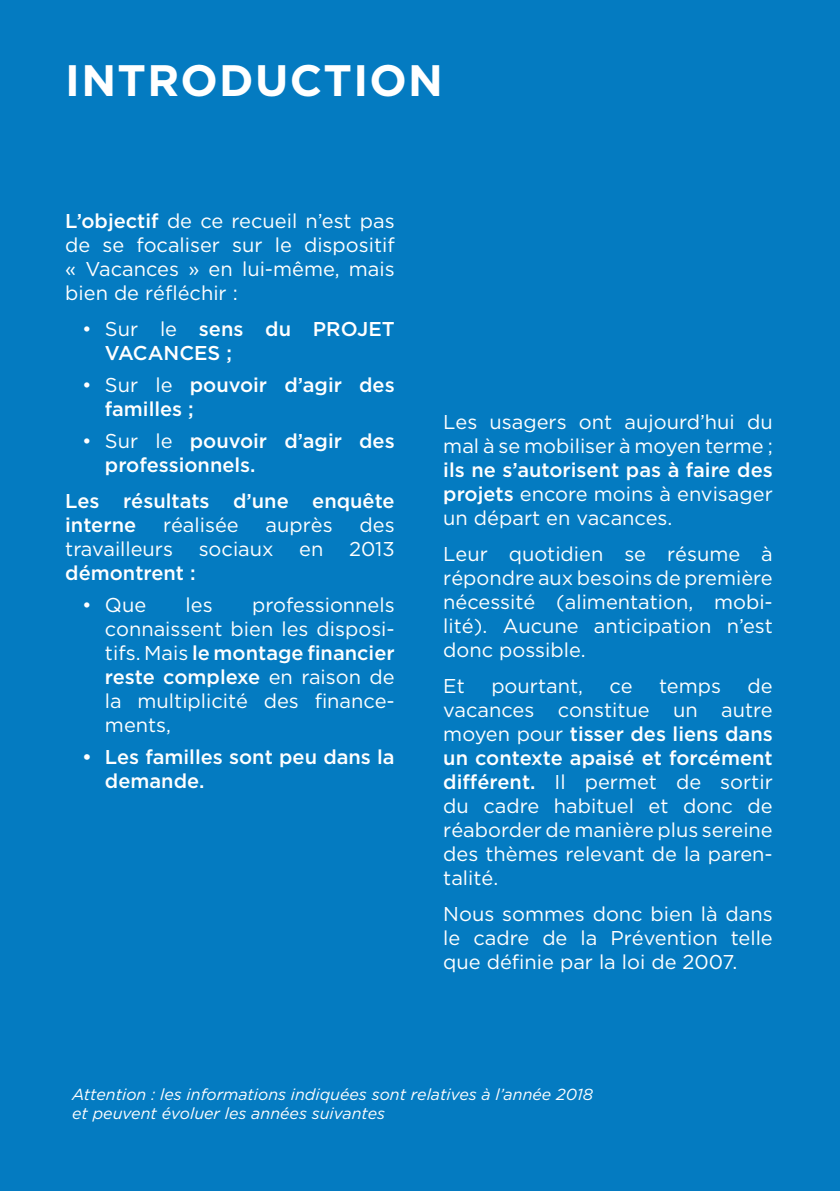
<style>
.page{position:relative;width:840px;height:1191px;background:#fff}
.page>*{position:absolute;margin:0;border:0;box-sizing:border-box;transform-origin:0 0}
.t1{font:700 44px "Gotham";letter-spacing:.03em;color:#fff}
.t2{font:20px/24px "Gotham";color:#fff;text-align:justify}
.t3{font:500 20px/24px "Gotham";color:#fff}
.t4{font:italic 16px/19.2px "Gotham";color:#fff}
.s1{font-weight:500}
.s2{font-weight:400}
</style>
<div class="page">
<div style="left:0;top:0;width:839px;height:1191px;background:#047bc1"></div>
<h1 class="t1" style="left:65px;top:55px;width:379px">INTRODUCTION</h1>
<p class="t2" style="left:65px;top:208px;width:331px"><span class="s1">L’objectif</span> de ce recueil n’est pas de se focaliser sur le dispositif « Vacances » en lui-même, mais bien de réfléchir :</p>
<p class="t3" style="left:105px;top:316px;width:291px;text-indent:-23px"><span class="s2">• Sur le</span> sens du PROJET<br>VACANCES ;</p>
<p class="t3" style="left:105px;top:372px;width:291px;text-indent:-23px"><span class="s2">• Sur le</span> pouvoir d’agir des familles ;</p>
<p class="t3" style="left:105px;top:428px;width:291px;text-indent:-23px"><span class="s2">• Sur le</span> pouvoir d’agir des professionnels.</p>
<p class="t3" style="left:65px;top:488px;width:331px">Les résultats d’une enquête interne</p>
<p class="t2" style="left:163px;top:512px;width:77px">réalisée</p>
<p class="t2" style="left:265px;top:512px;width:69px">auprès</p>
<p class="t2" style="left:359px;top:512px;width:37px">des</p>
<p class="t2" style="left:65px;top:536px;width:109px">travailleurs</p>
<p class="t2" style="left:198px;top:536px;width:76px">sociaux</p>
<p class="t2" style="left:299px;top:536px;width:26px">en</p>
<p class="t2" style="left:349px;top:536px;width:47px">2013</p>
<p class="t3" style="left:65px;top:560px;width:132px">démontrent :</p>
<p class="t2" style="left:82px;top:592px;width:65px">• Que</p>
<p class="t2" style="left:185px;top:592px;width:29px">les</p>
<p class="t2" style="left:105px;top:592px;width:291px;text-indent:147px">professionnels connaissent bien les disposi&shy;tifs. Mais <span class="s1">le montage financier reste complexe</span> en raison de la multiplicité des finance&shy;ments,</p>
<p class="t3" style="left:105px;top:744px;width:291px;text-indent:-23px">• Les familles sont peu dans la demande.</p>
<p class="t2" style="left:443px;top:410px;width:331px">Les usagers ont aujourd’hui du mal à se mobiliser à moyen terme ;</p>
<p class="t2" style="left:443px;top:458px;width:331px"><span class="s1">ils ne s’autorisent pas à faire des projets</span> encore moins à envisager un départ en vacances.</p>
<p class="t2" style="left:443px;top:542px;width:331px">Leur quotidien se résume à répondre aux besoins de première nécessité (alimentation, mobi&shy;lité). Aucune anticipation n’est donc possible.</p>
<p class="t2" style="left:443px;top:674px;width:23px">Et</p>
<p class="t2" style="left:491px;top:674px;width:93px">pourtant,</p>
<p class="t2" style="left:609px;top:674px;width:24px">ce</p>
<p class="t2" style="left:658px;top:674px;width:63px">temps</p>
<p class="t2" style="left:443px;top:674px;width:331px;text-indent:304px">de vacances constitue un autre moyen pour <span class="s1">tisser des liens dans un contexte apaisé et forcément différent.</span> Il permet de sortir du cadre habituel et donc de réaborder de manière plus sereine des thèmes relevant de la paren&shy;talité.</p>
<p class="t2" style="left:443px;top:902px;width:331px">Nous sommes donc bien là dans le cadre de la Prévention telle que définie par la loi de 2007.</p>
<p class="t4" style="left:72px;top:1084px;width:522px">Attention : les informations indiquées sont relatives à l’année 2018 et peuvent évoluer les années suivantes</p>
</div>
